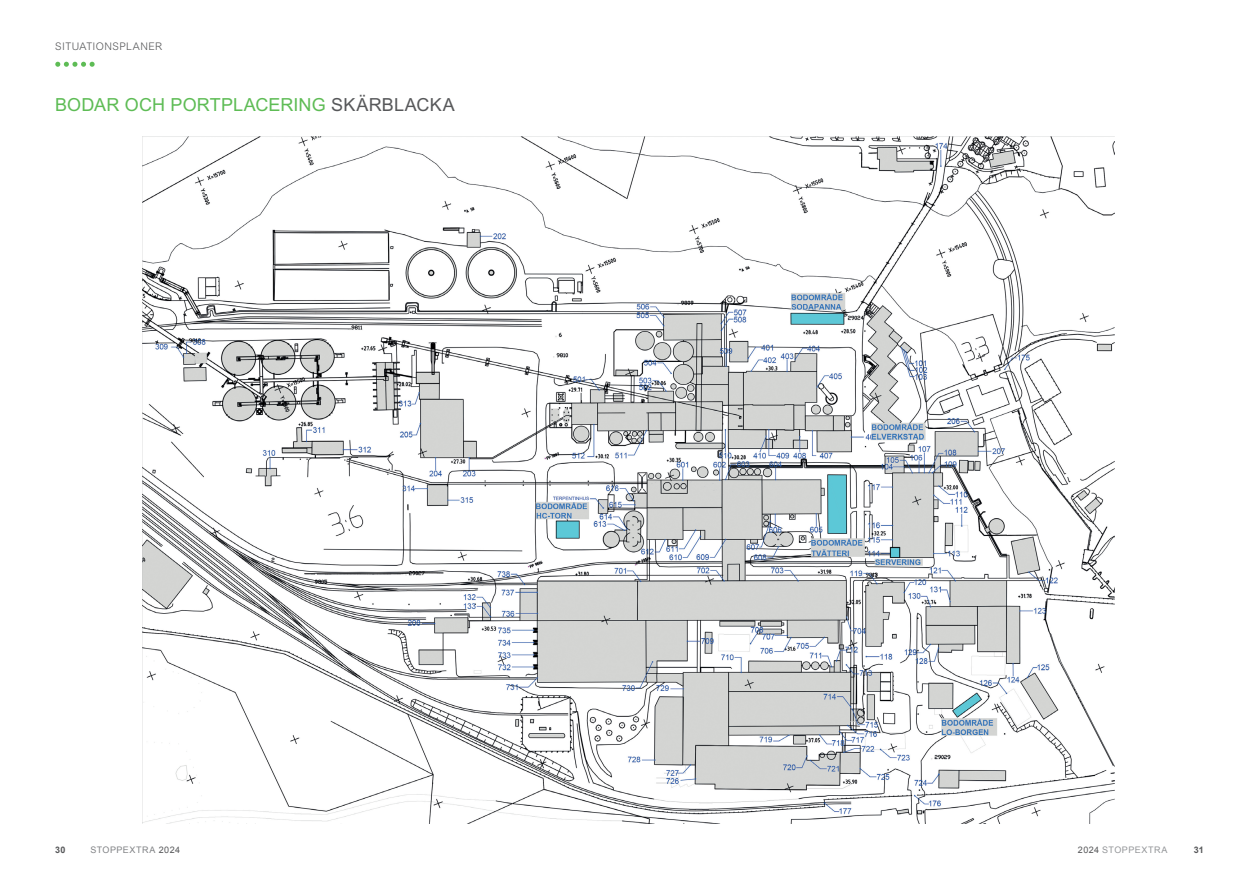
<style>
.page{position:relative;width:1259px;height:893px;background:#fff}
.page>*{position:absolute;margin:0;border:0;box-sizing:border-box;transform-origin:0 0}
.t1{font:18px "Arial MT Std";letter-spacing:.01em;color:#5ebc55}
.t2{font:300 10.5px "Arial MT Std";letter-spacing:.04em;color:#57585a}
.t3{font:9px "Arial";letter-spacing:.055em;color:#808285}
.t4{font:9px "Arial";letter-spacing:.055em;color:#939598}
.t5{font:700 9px "Arial";color:#57585a}
.s1{color:#57585a}
</style>
<div class="page">
<svg style="left:55px;top:62px;width:40px;height:5px"></svg>
<img style="left:142px;top:136px;width:972px;height:687px">
<p class="t2" style="left:55px;top:40px;width:108px">SITUATIONSPLANER</p>
<p class="t1" style="left:55px;top:94px;width:401px">BODAR OCH PORTPLACERING <span class="s1">SKÄRBLACKA</span></p>
<p class="t5" style="left:55px;top:844px;width:12px">30</p>
<p class="t3" style="left:90px;top:844px;width:91px">STOPPEXTRA <span class="s1">2024</span></p>
<p class="t4" style="left:1078px;top:844px;width:91px"><span class="s1">2024</span> STOPPEXTRA</p>
<p class="t5" style="left:1193px;top:844px;width:11px">31</p>
</div>
